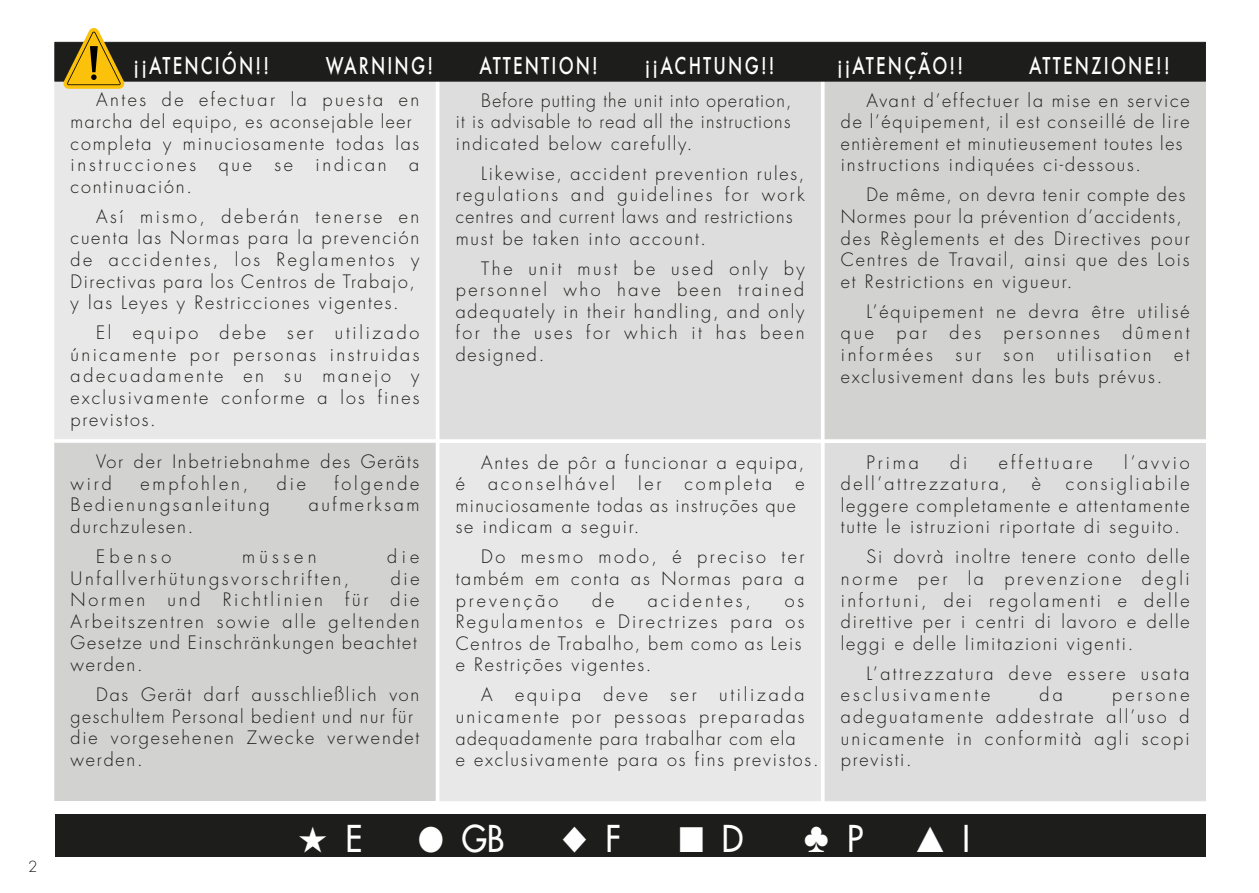
<style>
.page{position:relative;width:1259px;height:893px;background:#fff}
.page>*{position:absolute;margin:0;border:0;box-sizing:border-box;transform-origin:0 0}
.t1{font:36px "Futura";color:#fff;scale:.9 1}
.t2{font:500 22.5px "Futura";letter-spacing:.125em;color:#fff;scale:.75 1}
.t3{font:300 18px/21.6px "Futura";letter-spacing:.1em;color:#1d1d1b}
.t4{font:300 18px/21.6px "Futura";letter-spacing:.125em;color:#1d1d1b}
.t5{font:300 18px/21.6px "Futura";letter-spacing:.1em;color:#1d1d1b;text-align:justify;scale:.96 1}
.t6{font:300 18px "Futura";letter-spacing:.14em;color:#1d1d1b}
.t7{font:300 18px/21.6px "Futura";letter-spacing:.135em;color:#1d1d1b}
.t8{font:300 18px "Futura";letter-spacing:.155em;color:#1d1d1b}
.t9{font:300 18px "Futura";letter-spacing:.165em;color:#1d1d1b}
.t10{font:300 18px "Futura";letter-spacing:.16em;color:#1d1d1b}
.t11{font:300 15px "Futura";color:#1d1d1b}
</style>
<div class="page">
<div style="left:55px;top:814px;width:1150px;height:42px;background:#1d1d1b"></div>
<div style="left:54px;top:81px;width:381px;height:358px;background:#e8e8e8;border:1px solid #e8e8e8"></div>
<div style="left:439px;top:81px;width:381px;height:358px;background:#ddd;border:1px solid #ddd"></div>
<div style="left:824px;top:81px;width:381px;height:358px;background:#d2d2d1;border:1px solid #d2d2d1"></div>
<div style="left:54px;top:443px;width:381px;height:358px;background:#d2d2d1;border:1px solid #d2d2d1"></div>
<div style="left:439px;top:443px;width:381px;height:358px;background:#e8e8e8"></div>
<div style="left:824px;top:443px;width:381px;height:358px;background:#ddd;border:1px solid #ddd"></div>
<div style="left:54px;top:42px;width:1151px;height:39px;background:#1d1d1b;border:1px solid #1d1d1b"></div>
<svg style="left:62px;top:28px;width:63px;height:61px"></svg>
<p class="t11" style="left:28px;top:857px;width:11px">2</p>
<p class="t2" style="left:134px;top:50px;width:182px">¡¡ATENCIÓN!!</p>
<p class="t2" style="left:326px;top:50px;width:145px">WARNING!</p>
<p class="t2" style="left:479px;top:50px;width:160px">ATTENTION!</p>
<p class="t2" style="left:645px;top:50px;width:174px">¡¡ACHTUNG!!</p>
<p class="t2" style="left:837px;top:50px;width:169px">¡¡ATENÇÃO!!</p>
<p class="t2" style="left:1029px;top:50px;width:189px">ATTENZIONE!!</p>
<p class="t3" style="left:71px;top:89px;width:350px;text-indent:25px">Antes de efectuar la puesta en marcha del equipo, es aconsejable leer completa y minuciosamente todas las instrucciones que se indican a continuación.</p>
<p class="t3" style="left:71px;top:206px;width:350px;text-indent:26px">Así mismo, deberán tenerse en cuenta las Normas para la prevención de accidentes, los Reglamentos y Directivas para los Centros de Trabajo, y las Leyes y Restricciones vigentes.</p>
<p class="t3" style="left:71px;top:322px;width:350px;text-align:justify;text-indent:26px">El equipo debe ser utilizado únicamente por personas instruidas adecuadamente en su manejo y exclusivamente conforme a los fines previstos.</p>
<p class="t3" style="left:71px;top:451px;width:350px;text-indent:26px">Vor der Inbetriebnahme des Geräts wird</p>
<p class="t8" style="left:140px;top:472px;width:109px">empfohlen,</p>
<p class="t3" style="left:277px;top:473px;width:31px">die</p>
<p class="t8" style="left:334px;top:472px;width:86px">folgende</p>
<p class="t6" style="left:71px;top:493px;width:201px">Bedienungsanleitung</p>
<p class="t6" style="left:309px;top:493px;width:112px">aufmerksam</p>
<p class="t3" style="left:71px;top:512px;width:124px;line-height:30px;text-align:center">durchzulesen.<br>Ebenso</p>
<p class="t3" style="left:242px;top:546px;width:76px">müssen</p>
<p class="t3" style="left:387px;top:546px;width:34px">die</p>
<p class="t6" style="left:71px;top:567px;width:280px">Unfallverhütungsvorschriften,</p>
<p class="t4" style="left:71px;top:567px;width:350px;text-indent:320px">die<br>Normen und Richtlinien für die<br>Arbeitszentren sowie alle geltenden<br>Gesetze und Einschränkungen beachtet werden.</p>
<p class="t3" style="left:71px;top:684px;width:350px;text-indent:26px">Das Gerät darf ausschließlich von geschultem Personal bedient und nur für die vorgesehenen Zwecke verwendet werden.</p>
<p class="t5" style="left:456px;top:89px;width:351px;text-indent:26px">Before putting the unit into operation, it is advisable to read all the instructions indicated below carefully.</p>
<p class="t3" style="left:456px;top:163px;width:350px;text-indent:26px">Likewise, accident prevention rules, regulations and guidelines for work centres and current laws and restrictions must be taken into account.</p>
<p class="t3" style="left:456px;top:257px;width:350px;text-align:justify;text-indent:26px">The unit must be used only by personnel who have been trained adequately in their handling, and only for the uses for which it has been designed.</p>
<p class="t3" style="left:841px;top:89px;width:350px;text-indent:26px">Avant d’effectuer la mise en service de l’équipement, il est conseillé de lire entièrement et minutieusement toutes les instructions indiquées ci-dessous.</p>
<p class="t3" style="left:841px;top:184px;width:350px;text-indent:26px">De même, on devra tenir compte des Normes pour la prévention d’accidents, des Règlements et des Directives pour Centres de Travail, ainsi que des Lois et Restrictions en vigueur.</p>
<p class="t3" style="left:841px;top:301px;width:350px;text-align:justify;text-indent:26px">L’équipement ne devra être utilisé que par des personnes dûment informées sur son utilisation et exclusivement dans les buts prévus.</p>
<p class="t3" style="left:481px;top:451px;width:325px">Antes de pôr a funcionar a equipa,</p>
<p class="t3" style="left:456px;top:473px;width:11px">é</p>
<p class="t8" style="left:488px;top:472px;width:128px">aconselhável</p>
<p class="t3" style="left:638px;top:473px;width:25px">ler</p>
<p class="t8" style="left:684px;top:472px;width:89px">completa</p>
<p class="t3" style="left:456px;top:473px;width:350px;text-indent:340px">e minuciosamente todas as instruções que se indicam a seguir.</p>
<p class="t3" style="left:456px;top:546px;width:350px;text-align:justify;text-indent:26px">Do mesmo modo, é preciso ter também em conta as Normas para a prevenção</p>
<p class="t3" style="left:592px;top:589px;width:24px">de</p>
<p class="t9" style="left:648px;top:588px;width:105px">acidentes,</p>
<p class="t3" style="left:456px;top:589px;width:350px;text-indent:329px">os<br>Regulamentos e Directrizes para os<br>Centros de Trabalho, bem como as Leis e Restrições vigentes.</p>
<p class="t3" style="left:456px;top:684px;width:364px;text-indent:26px">A equipa deve ser utilizada unicamente por pessoas preparadas adequadamente para trabalhar com ela<br>e exclusivamente para os fins previstos.</p>
<p class="t3" style="left:866px;top:451px;width:54px">Prima</p>
<p class="t3" style="left:950px;top:451px;width:19px">di</p>
<p class="t10" style="left:999px;top:450px;width:95px">effettuare</p>
<p class="t3" style="left:1124px;top:451px;width:67px">l’avvio</p>
<p class="t6" style="left:841px;top:472px;width:167px">dell’attrezzatura,</p>
<p class="t3" style="left:1032px;top:473px;width:11px">è</p>
<p class="t3" style="left:841px;top:473px;width:350px;text-align:justify;text-indent:225px">consigliabile leggere completamente e attentamente tutte le istruzioni riportate di seguito.</p>
<p class="t3" style="left:841px;top:546px;width:350px;text-align:justify;text-indent:26px">Si dovrà inoltre tenere conto delle norme per la prevenzione degli infortuni, dei regolamenti e delle direttive per i centri di lavoro e delle leggi e delle limitazioni vigenti.</p>
<p class="t7" style="left:841px;top:663px;width:350px;text-indent:26px">L’attrezzatura deve essere usata esclusivamente</p>
<p class="t3" style="left:1039px;top:684px;width:25px">da</p>
<p class="t3" style="left:841px;top:684px;width:350px;text-align:justify;text-indent:271px">persone adeguatamente addestrate all’uso d unicamente in conformità agli scopi previsti.</p>
<h1 class="t1" style="left:298px;top:815px;width:73px">★ E</h1>
<h1 class="t1" style="left:418px;top:815px;width:97px">● GB</h1>
<h1 class="t1" style="left:562px;top:815px;width:67px">◆ F</h1>
<h1 class="t1" style="left:679px;top:815px;width:73px">■ D</h1>
<h1 class="t1" style="left:804px;top:815px;width:67px">♣ P</h1>
<h1 class="t1" style="left:915px;top:815px;width:62px">▲ I</h1>
</div>
